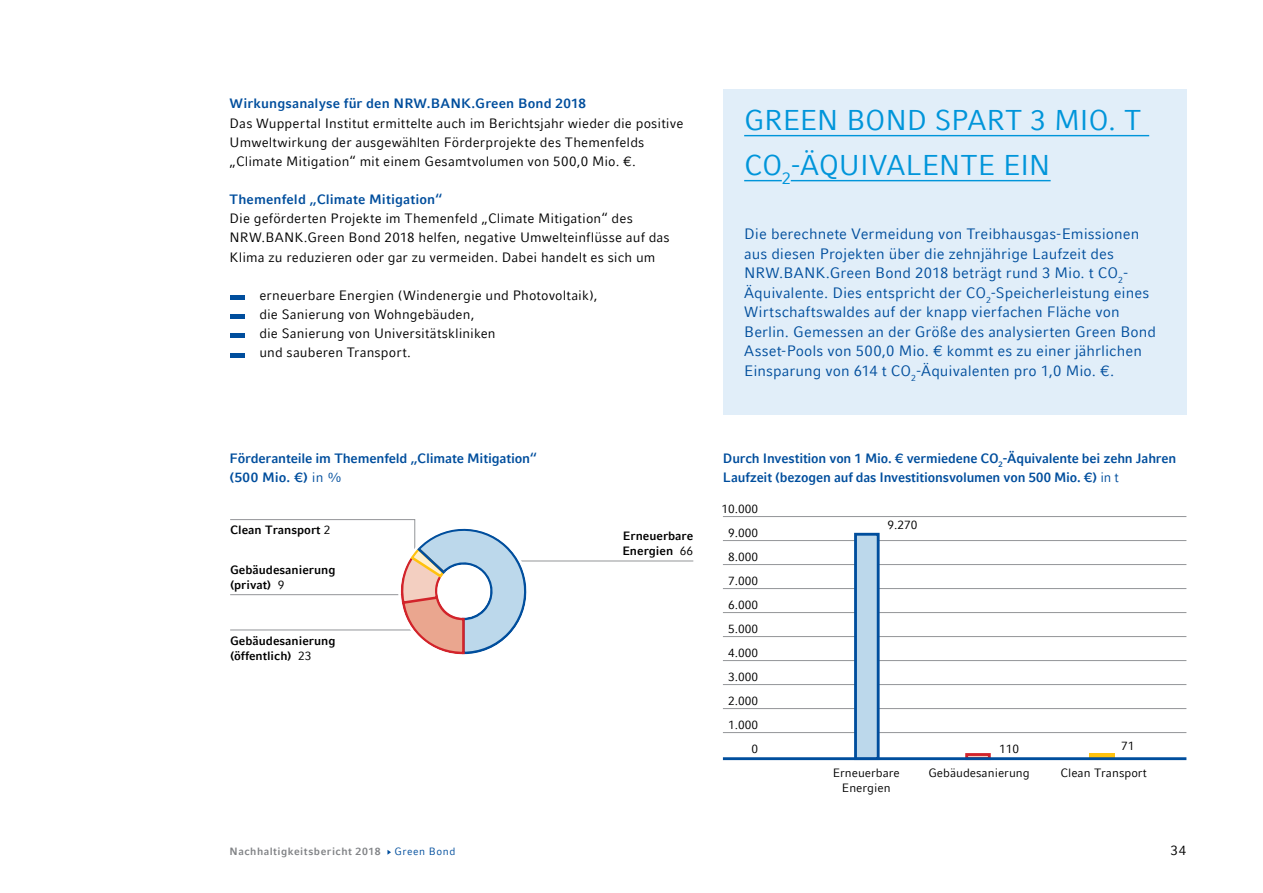
<style>
.page{position:relative;width:1263px;height:893px;background:#fff}
.page>*{position:absolute;margin:0;border:0;box-sizing:border-box;transform-origin:0 0}
.t1{font:28.5px/45px "Compatil Fact LT Com";letter-spacing:-.01em;color:#0095da}
.t2{font:15px/19.5px "Compatil Fact LT Com";letter-spacing:.005em;color:#004e9d}
.t3{font:13.5px/19.2px "Compatil Fact LT Com";letter-spacing:.01em;color:#000}
.t4{font:700 13.5px/19.2px "Compatil Fact LT Com";letter-spacing:-.01em;color:#004e9d}
.t5{font:700 13.5px "Compatil Fact LT Com";letter-spacing:.01em;color:#004e9d}
.t6{font:12px/24px "Compatil Fact LT Com";color:#000;text-align:right}
.t7{font:700 12px/14.9px "Compatil Fact LT Com";color:#000}
.t8{font:700 10.5px "Compatil Fact LT Com";letter-spacing:.045em;color:#808285}
.t9{font:10.5px "Compatil Fact LT Com";letter-spacing:.05em;color:#004e9d}
.s1{font-weight:400}
</style>
<div class="page">
<svg style="left:387px;top:850px;width:4px;height:5px"></svg>
<hr style="left:230px;top:296px;width:14px;height:4px;background:#004e9d">
<hr style="left:230px;top:315px;width:14px;height:4px;background:#004e9d">
<hr style="left:230px;top:334px;width:14px;height:4px;background:#004e9d">
<hr style="left:230px;top:353px;width:14px;height:4px;background:#004e9d">
<div style="left:1089px;top:753px;width:26px;height:7px;background:#ffc20e"></div>
<svg style="left:965px;top:753px;width:26px;height:4px"></svg>
<hr style="left:723px;top:708px;width:463px;height:1px;background:#939598">
<hr style="left:723px;top:636px;width:463px;height:1px;background:#939598">
<hr style="left:723px;top:564px;width:463px;height:1px;background:#939598">
<hr style="left:723px;top:732px;width:463px;height:1px;background:#939598">
<hr style="left:723px;top:684px;width:463px;height:1px;background:#939598">
<hr style="left:723px;top:612px;width:463px;height:1px;background:#939598">
<hr style="left:723px;top:540px;width:463px;height:1px;background:#939598">
<hr style="left:723px;top:660px;width:463px;height:1px;background:#939598">
<hr style="left:723px;top:588px;width:463px;height:1px;background:#939598">
<hr style="left:723px;top:516px;width:463px;height:1px;background:#939598">
<hr style="left:723px;top:757px;width:463px;height:3px;background:#004e9d">
<div style="left:854px;top:533px;width:26px;height:227px;background:#bcd8eb;border:3px solid #004e9d"></div>
<div style="left:723px;top:89px;width:463px;height:326px;background:#e1eef9"></div>
<hr style="left:744px;top:135px;width:405px;height:1px;background:#0095da">
<hr style="left:744px;top:180px;width:38px;height:1px;background:#0095da">
<hr style="left:791px;top:180px;width:260px;height:1px;background:#0095da">
<svg style="left:230px;top:519px;width:464px;height:136px"></svg>
<p class="t5" style="left:230px;top:96px;width:358px">Wirkungsanalyse für den NRW.BANK.Green Bond 2018</p>
<p class="t3" style="left:230px;top:113px;width:455px">Das Wuppertal Institut ermittelte auch im Berichtsjahr wieder die positive<br>Umweltwirkung der ausgewählten Förderprojekte des Themenfelds „Climate Mitigation“ mit einem Gesamtvolumen von 500,0 Mio. €.</p>
<p class="t4" style="left:230px;top:190px;width:214px">Themenfeld „Climate Mitigation“</p>
<p class="t3" style="left:230px;top:209px;width:442px">Die geförderten Projekte im Themenfeld „Climate Mitigation“ des<br>NRW.BANK.Green Bond 2018 helfen, negative Umwelteinflüsse auf das<br>Klima zu reduzieren oder gar zu vermeiden. Dabei handelt es sich um</p>
<p class="t3" style="left:259px;top:286px;width:339px">erneuerbare Energien (Windenergie und Photovoltaik), die Sanierung von Wohngebäuden,<br>die Sanierung von Universitätskliniken<br>und sauberen Transport.</p>
<p class="t4" style="left:230px;top:449px;width:309px">Förderanteile im Themenfeld „Climate Mitigation“ (500 Mio. €) <span class="s1">in %</span></p>
<p class="t7" style="left:230px;top:522px;width:102px">Clean Transport <span class="s1">2</span></p>
<p class="t7" style="left:230px;top:562px;width:107px">Gebäudesanierung (privat) <span class="s1">9</span></p>
<p class="t7" style="left:230px;top:633px;width:107px">Gebäudesanierung (öffentlich) <span class="s1">23</span></p>
<p class="t7" style="left:622px;top:529px;width:72px">Erneuerbare<br>Energien <span class="s1">66</span></p>
<h1 class="t1" style="left:744px;top:97px;width:399px">GREEN BOND SPART 3 MIO. T<br>CO<sub>2</sub>-ÄQUIVALENTE EIN</h1>
<p class="t2" style="left:744px;top:224px;width:413px">Die berechnete Vermeidung von Treibhausgas-Emissionen aus diesen Projekten über die zehnjährige Laufzeit des NRW.BANK.Green Bond 2018 beträgt rund 3 Mio. t CO<sub>2</sub>- Äquivalente. Dies entspricht der CO<sub>2</sub>-Speicherleistung eines Wirtschaftswaldes auf der knapp vierfachen Fläche von Berlin. Gemessen an der Größe des analysierten Green Bond Asset-Pools von 500,0 Mio. € kommt es zu einer jährlichen Einsparung von 614 t CO<sub>2</sub>-Äquivalenten pro 1,0 Mio. €.</p>
<p class="t4" style="left:723px;top:449px;width:455px">Durch Investition von 1 Mio. € vermiedene CO<sub>2</sub>-Äquivalente bei zehn Jahren<br>Laufzeit (bezogen auf das Investitionsvolumen von 500 Mio. €) <span class="s1">in t</span></p>
<p class="t6" style="left:721px;top:497px;width:38px">10.000<br>9.000<br>8.000<br>7.000<br>6.000<br>5.000<br>4.000<br>3.000<br>2.000<br>1.000<br>0</p>
<p class="t6" style="left:887px;top:513px;width:32px">9.270</p>
<p class="t6" style="left:833px;top:765px;width:69px;line-height:15px;text-align:center">Erneuerbare<br>Energien</p>
<p class="t6" style="left:999px;top:737px;width:22px">110</p>
<p class="t6" style="left:928px;top:761px;width:103px">Gebäudesanierung</p>
<p class="t6" style="left:1121px;top:734px;width:15px">71</p>
<p class="t6" style="left:1060px;top:761px;width:88px">Clean Transport</p>
<p class="t8" style="left:230px;top:845px;width:153px">Nachhaltigkeitsbericht 2018</p>
<p class="t9" style="left:395px;top:845px;width:62px">Green Bond</p>
<p class="t3" style="left:1170px;top:840px;width:17px">34</p>
</div>
